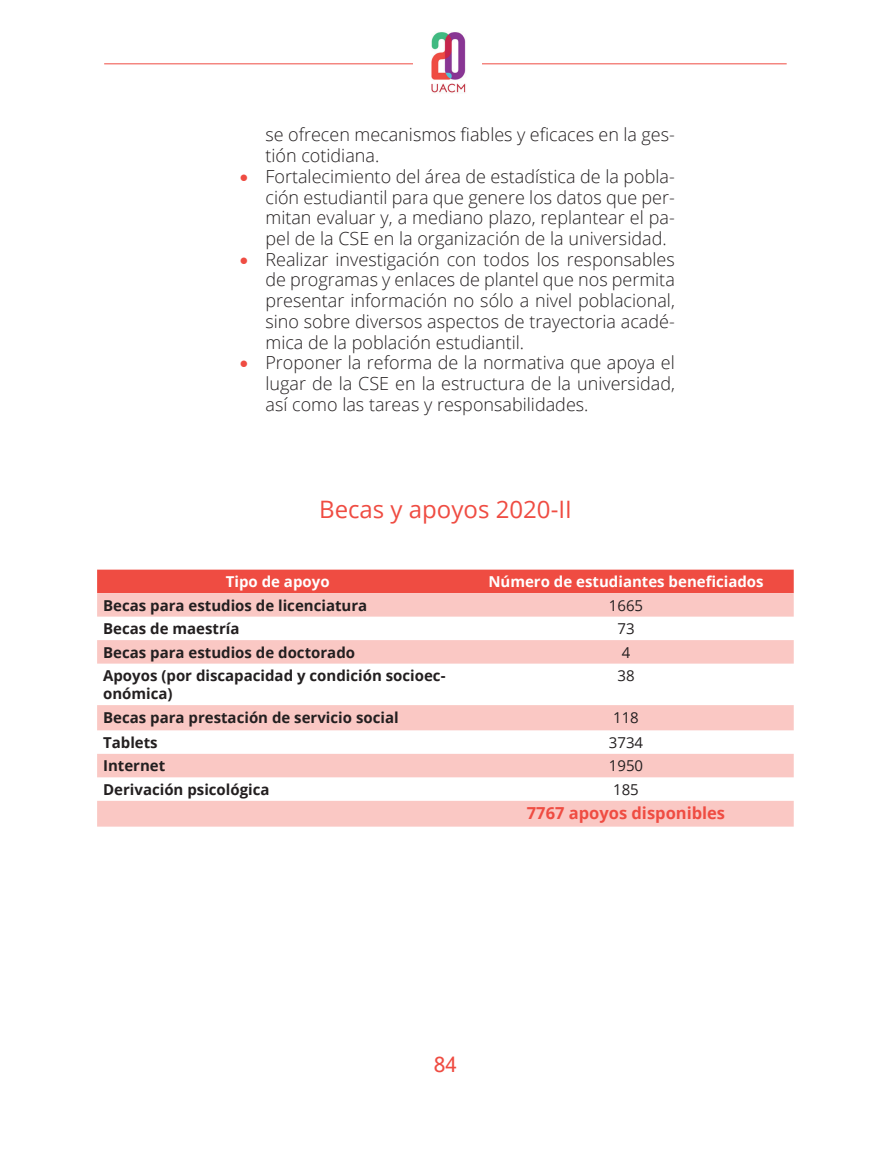
<style>
.page{position:relative;width:893px;height:1149px;background:#fff}
.page>*{position:absolute;margin:0;border:0;box-sizing:border-box;transform-origin:0 0}
.t1{font:24px "Open Sans";color:#ef4c42}
.t2{font:21px "Microsoft Sans Serif";color:#ef4c42}
.t3{font:300 18px/20.7px "Open Sans";color:#231f20;text-align:justify}
.t4{font:700 16.5px "Open Sans";color:#ef4c42}
.t5{font:700 15px/18px "Open Sans";color:#231f20}
.t6{font:700 15px "Open Sans";color:#fff}
.t7{font:15px "Open Sans";color:#231f20}
.s1{color:#ef4c42}
</style>
<div class="page">
<hr style="left:104px;top:63px;width:683px;height:1px;background:#ef4c42">
<img style="left:413px;top:32px;width:68px;height:61px">
<div style="left:97px;top:569px;width:697px;height:24px;background:#ef4c42"></div>
<svg style="left:97px;top:593px;width:697px;height:233px;fill:#facbc8"></svg>
<p class="t3" style="left:265px;top:124px;width:411px">se ofrecen mecanismos fiables y eficaces en la ges&shy;tión cotidiana.</p>
<p class="t3" style="left:265px;top:165px;width:411px;text-indent:-26px"><span class="s1">•</span> Fortalecimiento del área de estadística de la pobla&shy;ción estudiantil para que genere los datos que per&shy;mitan evaluar y, a mediano plazo, replantear el pa&shy;pel de la CSE en la organización de la universidad.</p>
<p class="t3" style="left:265px;top:248px;width:411px;text-indent:-26px"><span class="s1">•</span> Realizar investigación con todos los responsables de programas y enlaces de plantel que nos permita presentar información no sólo a nivel poblacional, sino sobre diversos aspectos de trayectoria acadé&shy;mica de la población estudiantil.</p>
<p class="t3" style="left:265px;top:352px;width:411px;text-indent:-26px"><span class="s1">•</span> Proponer la reforma de la normativa que apoya el lugar de la CSE en la estructura de la universidad, así como las tareas y responsabilidades.</p>
<h1 class="t1" style="left:319px;top:492px;width:254px">Becas y apoyos 2020-II</h1>
<p class="t6" style="left:226px;top:571px;width:105px">Tipo de apoyo</p>
<p class="t6" style="left:488px;top:571px;width:277px">Número de estudiantes beneficiados</p>
<p class="t5" style="left:103px;top:595px;width:266px">Becas para estudios de licenciatura</p>
<p class="t7" style="left:609px;top:594px;width:36px">1665</p>
<p class="t5" style="left:103px;top:619px;width:138px">Becas de maestría</p>
<p class="t7" style="left:617px;top:618px;width:19px">73</p>
<p class="t5" style="left:103px;top:642px;width:253px">Becas para estudios de doctorado</p>
<p class="t7" style="left:622px;top:641px;width:10px">4</p>
<p class="t5" style="left:103px;top:666px;width:344px">Apoyos (por discapacidad y condición socioec&shy;onómica)</p>
<p class="t7" style="left:617px;top:665px;width:19px">38</p>
<p class="t5" style="left:103px;top:707px;width:297px">Becas para prestación de servicio social</p>
<p class="t7" style="left:613px;top:706px;width:27px">118</p>
<p class="t5" style="left:103px;top:732px;width:56px">Tablets</p>
<p class="t7" style="left:609px;top:731px;width:36px">3734</p>
<p class="t5" style="left:103px;top:756px;width:64px">Internet</p>
<p class="t7" style="left:609px;top:755px;width:36px">1950</p>
<p class="t5" style="left:103px;top:779px;width:168px">Derivación psicológica</p>
<p class="t7" style="left:613px;top:778px;width:27px">185</p>
<p class="t4" style="left:527px;top:801px;width:200px">7767 apoyos disponibles</p>
<p class="t2" style="left:434px;top:1052px;width:25px">84</p>
</div>
